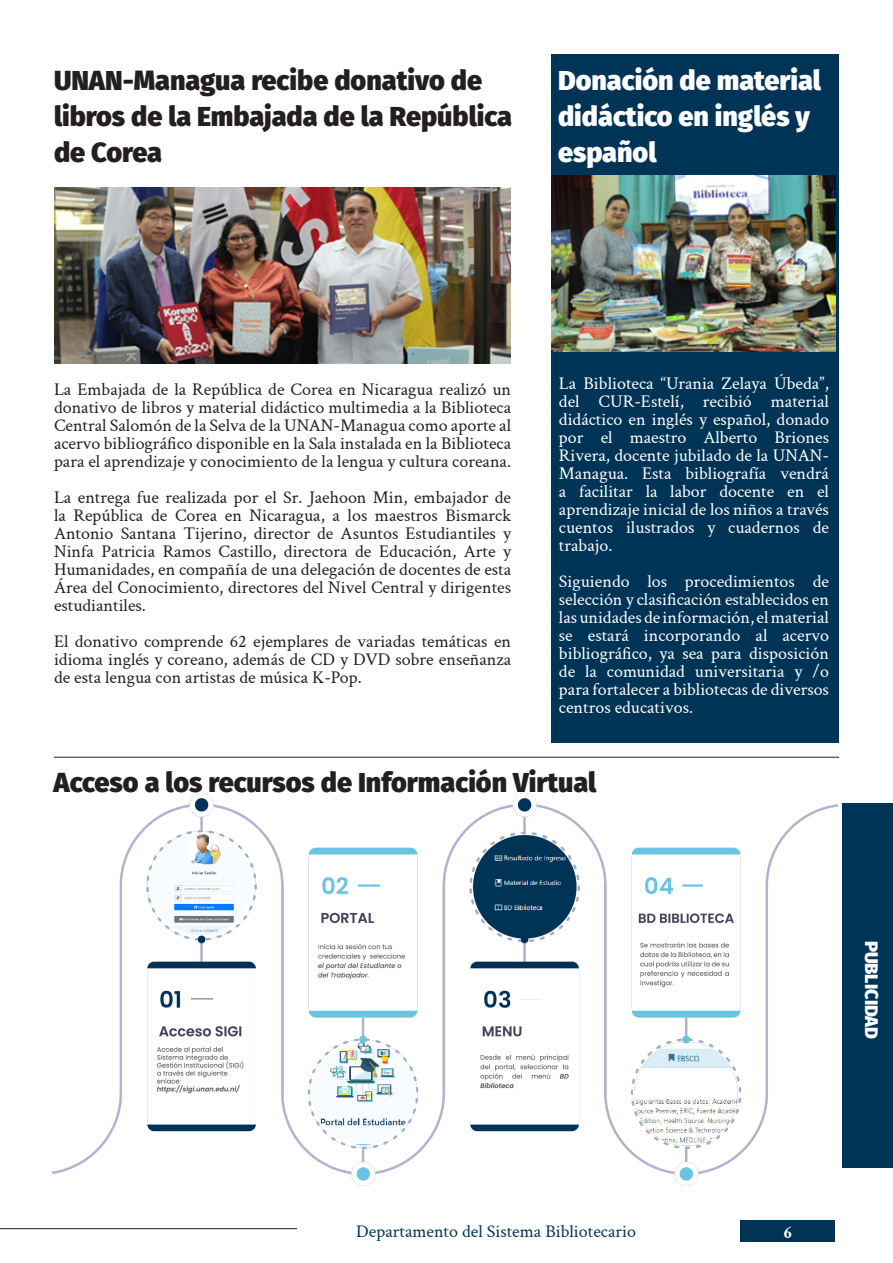
<style>
.page{position:relative;width:893px;height:1263px;background:#fff}
.page>*{position:absolute;margin:0;border:0;box-sizing:border-box;transform-origin:0 0}
.Title_3{font:900 27px/36px "Fira Sans";color:#231f20}
.Title_3-2{font:900 27px/36px "Fira Sans";color:#fff}
.Body1{font:18px/18px "Crimson Text";color:#231f20;text-align:justify}
.Body_white{font:18px/18px "Crimson Text";color:#fff;text-align:justify}
.t1{font:18px "Crimson Text";color:#003457}
.Title_2{font:800 18px "Fira Sans";color:#fff}
.t2{font:700 18px "Crimson Text";color:#fff}
</style>
<div class="page">
<div style="left:741px;top:1220px;width:94px;height:22px;background:#003457"></div>
<hr style="left:0;top:1228px;width:297px;height:1px;background:#231f20">
<div style="left:552px;top:54px;width:287px;height:688px;background:#003457"></div>
<hr style="left:54px;top:757px;width:785px;height:1px;background:#231f20">
<img style="left:54px;top:188px;width:457px;height:175px">
<img style="left:552px;top:176px;width:283px;height:175px">
<div style="left:842px;top:803px;width:51px;height:365px;background:#003457"></div>
<img style="left:52px;top:792px;width:785px;height:394px">
<p class="Title_3" style="left:54px;top:60px;width:459px">UNAN-Managua recibe donativo de libros de la Embajada de la República de Corea</p>
<p class="Title_3-2" style="left:558px;top:60px;width:264px">Donación de material didáctico en inglés y español</p>
<p class="Body1" style="left:54px;top:380px;width:459px">La Embajada de la República de Corea en Nicaragua realizó un donativo de libros y material didáctico multimedia a la Biblioteca Central Salomón de la Selva de la UNAN-Managua como aporte al acervo bibliográfico disponible en la Sala instalada en la Biblioteca para el aprendizaje y conocimiento de la lengua y cultura coreana.</p>
<p class="Body1" style="left:54px;top:488px;width:459px">La entrega fue realizada por el Sr. Jaehoon Min, embajador de la República de Corea en Nicaragua, a los maestros Bismarck Antonio Santana Tijerino, director de Asuntos Estudiantiles y Ninfa Patricia Ramos Castillo, directora de Educación, Arte y Humanidades, en compañía de una delegación de docentes de esta Área del Conocimiento, directores del Nivel Central y dirigentes estudiantiles.</p>
<p class="Body1" style="left:54px;top:632px;width:459px">El donativo comprende 62 ejemplares de variadas temáticas en idioma inglés y coreano, además de CD y DVD sobre enseñanza de esta lengua con artistas de música K-Pop.</p>
<p class="Body_white" style="left:559px;top:373px;width:272px">La Biblioteca “Urania Zelaya Úbeda”, del CUR-Estelí, recibió material didáctico en inglés y español, donado por el maestro Alberto Briones Rivera, docente jubilado de la UNAN-Managua. Esta bibliografía vendrá a facilitar la labor docente en el aprendizaje inicial de los niños a través cuentos ilustrados y cuadernos de trabajo.</p>
<p class="Body_white" style="left:559px;top:571px;width:272px">Siguiendo los procedimientos de selección y clasificación establecidos en las unidades de información, el material se estará incorporando al acervo bibliográfico, ya sea para disposición de la comunidad universitaria y /o para fortalecer a bibliotecas de diversos centros educativos.</p>
<p class="Title_3" style="left:54px;top:762px;width:544px">Acceso a los recursos de Información Virtual</p>
<p class="Title_2" style="left:888px;top:941px;width:100px;rotate:90deg">PUBLICIDAD</p>
<p class="t1" style="left:356px;top:1219px;width:281px">Departamento del Sistema Bibliotecario</p>
<p class="t2" style="left:784px;top:1218px;width:10px">6</p>
</div>
